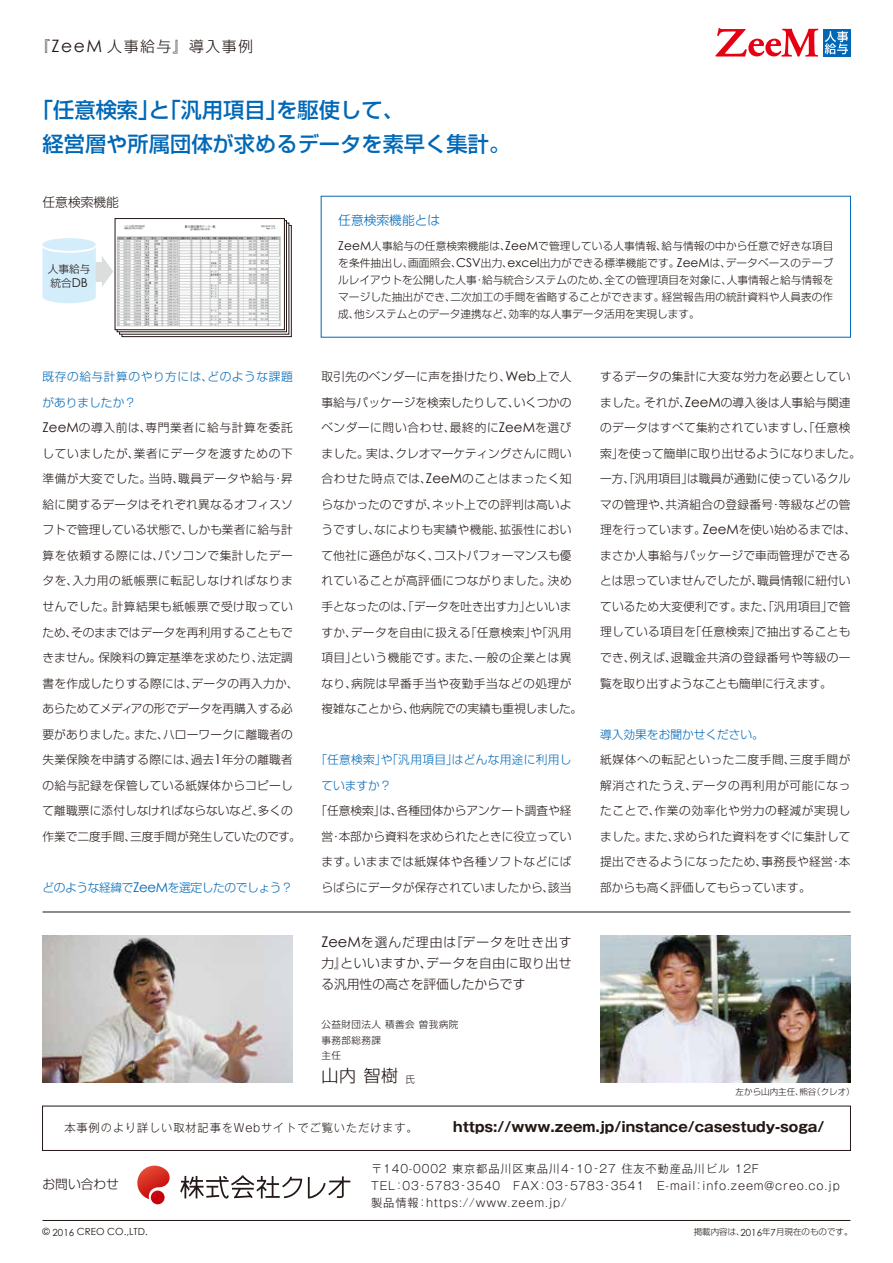
<style>
.page{position:relative;width:893px;height:1263px;background:#fff}
.page>*{position:absolute;margin:0;border:0;box-sizing:border-box;transform-origin:0 0}
.t1{font:500 21.3px/34px "Shin Go Pro";color:#0068b7}
.t2{font:300 16.95px "Shin Go Pro";color:#221815}
.t3{font:300 14.85px "Shin Go Pro";letter-spacing:.1em;color:#221815}
.t4{font:700 13.8px "Gothic MB101 Pro";color:#221815}
.t5{font:300 12.75px/21.3px "Shin Go Pro";letter-spacing:.02em;color:#221815;text-align:justify}
.t6{font:300 12.75px "Shin Go Pro";color:#0068b7}
.t7{font:300 11.7px/25.5px "Shin Go Pro";letter-spacing:.015em;color:#221815}
.t8{font:300 11.7px/25.5px "Shin Go Pro";letter-spacing:-.005em;color:#221815;text-align:center}
.t9{font:300 11.7px/25.5px "Shin Go Pro";letter-spacing:.025em;color:#0068b7}
.t10{font:300 11.7px "Shin Go Pro";letter-spacing:-.03em;color:#0068b7}
.t11{font:300 11.7px "Shin Go Pro";color:#0068b7}
.t12{font:300 11.25px/17px "Gothic MB101 Pro";letter-spacing:.075em;color:#221815}
.t13{font:300 10.65px/17px "Shin Go Pro";color:#221815;text-align:justify}
.t14{font:9.75px "Century Gothic";color:#221815}
.t15{font:300 9.6px/15.9px "Shin Go Pro";letter-spacing:.05em;color:#221815}
.t16{font:300 8.55px "Shin Go Pro";color:#221815}
.s1{font-family:"Century Gothic";font-weight:400;font-size:17.1px}
.s2{font-family:"Century Gothic";font-weight:400;font-size:12.15px}
.s3{color:#0068b7}
.s4{font-family:"Century Gothic";font-weight:400;font-size:13.5px}
.s5{font-family:"Century Gothic";font-weight:400;font-size:14.7px}
.s6{font-size:9.6px}
.s7{font-family:"Century Gothic";font-weight:400;font-size:9.75px}
</style>
<div class="page">
<div style="left:151px;top:1190px;width:14px;height:14px;background:#c7000b;border-radius:7px"></div>
<svg style="left:137px;top:1165px;width:33px;height:34px"></svg>
<svg style="left:180px;top:1175px;width:122px;height:23px"></svg>
<svg style="left:308px;top:1176px;width:42px;height:22px"></svg>
<div style="left:42px;top:1106px;width:809px;height:45px;border:1px solid #221815"></div>
<svg style="left:715px;top:28px;width:103px;height:29px"></svg>
<div style="left:823px;top:29px;width:27px;height:28px;background:#0068b7"></div>
<svg style="left:825px;top:31px;width:23px;height:23px"></svg>
<hr style="left:43px;top:1220px;width:807px;height:1px;background:#221815">
<hr style="left:43px;top:912px;width:807px;height:1px;background:#221815">
<div style="left:94px;top:262px;width:9px;height:19px;background:#dcdddd"></div>
<div style="left:43px;top:238px;width:53px;height:13px;background:#d3edfb;border-radius:50%"></div>
<div style="left:43px;top:247px;width:53px;height:56px;background:#d3edfb"></div>
<svg style="left:102px;top:220px;width:190px;height:117px"></svg>
<img style="left:43px;top:935px;width:250px;height:148px">
<img style="left:600px;top:935px;width:250px;height:148px">
<p class="t3" style="left:35px;top:35px;width:220px">『<span class="s1">ZeeM</span> 人事給与』導入事例</p>
<h1 class="t1" style="left:43px;top:90px;width:469px;text-indent:-11px">「任意検索」と「汎用項目」を駆使して、<br>経営層や所属団体が求めるデータを素早く集計。</h1>
<p class="t5" style="left:43px;top:190px;width:78px">任意検索機能</p>
<p class="t13" style="left:48px;top:261px;width:44px;line-height:13.8px">人事給与統合<span class="s2">DB</span></p>
<p class="t7" style="left:43px;top:363px;width:260px"><span class="s3">既存の給与計算のやり方には、どのような課題がありましたか？<br></span><span class="s4">ZeeM</span>の導入前は、専門業者に給与計算を委託していましたが、業者にデータを渡すための下準備が大変でした。当時、職員データや給与・昇給に関するデータはそれぞれ異なるオフィスソフトで管理している状態で、しかも業者に給与計算を依頼する際には、パソコンで集計したデータを、入力用の紙帳票に転記しなければなりませんでした。計算結果も紙帳票で受け取っていため、そのままではデータを再利用することもできません。保険料の算定基準を求めたり、法定調書を作成したりする際には、データの再入力か、あらためてメディアの形でデータを再購入する必要がありました。また、ハローワークに離職者の失業保険を申請する際には、過去<span class="s4">1</span>年分の離職者の給与記録を保管している紙媒体からコピーして離職票に添付しなければならないなど、多くの作業で二度手間、三度手間が発生していたのです。</p>
<p class="t10" style="left:43px;top:877px;width:252px">どのような経緯で<span class="s4">ZeeM</span>を選定したのでしょう？</p>
<p class="t6" style="left:338px;top:210px;width:104px">任意検索機能とは</p>
<p class="t13" style="left:338px;top:236px;width:497px"><span class="s2">ZeeM</span>人事給与の任意検索機能は、<span class="s2">ZeeM</span>で管理している人事情報、給与情報の中から任意で好きな項目を条件抽出し、画面照会、<span class="s2">CSV</span>出力、<span class="s2">excel</span>出力ができる標準機能です。<span class="s2">ZeeM</span>は、データベースのテーブルレイアウトを公開した人事・給与統合システムのため、全ての管理項目を対象に、人事情報と給与情報をマージした抽出ができ、二次加工の手間を省略することができます。経営報告用の統計資料や人員表の作成、他システムとのデータ連携など、効率的な人事データ活用を実現します。</p>
<p class="t7" style="left:321px;top:363px;width:262px">取引先のベンダーに声を掛けたり、<span class="s4">Web</span>上で人事給与パッケージを検索したりして、いくつかのベンダーに問い合わせ、最終的に<span class="s4">ZeeM</span>を選びました。実は、クレオマーケティングさんに問い合わせた時点では、<span class="s4">ZeeM</span>のことはまったく知らなかったのですが、ネット上での評判は高いようですし、なによりも実績や機能、拡張性において他社に遜色がなく、コストパフォーマンスも優れていることが高評価につながりました。決め手となったのは、「データを吐き出す力」といいますか、データを自由に扱える「任意検索」や「汎用項目」という機能です。また、一般の企業とは異なり、病院は早番手当や夜勤手当などの処理が複雑なことから、他病院での実績も重視しました。</p>
<p class="t9" style="left:321px;top:745px;width:252px;text-indent:-6px">「任意検索」や「汎用項目」はどんな用途に利用していますか？</p>
<p class="t8" style="left:315px;top:796px;width:258px">「任意検索」は、各種団体からアンケート調査や経営・本部から資料を求められたときに役立っています。いままでは紙媒体や各種ソフトなどにばらばらにデータが保存されていましたから、該当</p>
<p class="t5" style="left:321px;top:929px;width:252px"><span class="s5">ZeeM</span>を選んだ理由は『データを吐き出す力』といいますか、データを自由に取り出せる汎用性の高さを評価したからです</p>
<p class="t15" style="left:321px;top:1015px;width:139px">公益財団法人積善会曽我病院事務部総務課<br>主任</p>
<h2 class="t2" style="left:321px;top:1061px;width:95px">山内智樹 <span class="s6">氏</span></h2>
<p class="t7" style="left:600px;top:363px;width:262px">するデータの集計に大変な労力を必要としていました。それが、<span class="s4">ZeeM</span>の導入後は人事給与関連のデータはすべて集約されていますし、「任意検索」を使って簡単に取り出せるようになりました。一方、「汎用項目」は職員が通勤に使っているクルマの管理や、共済組合の登録番号・等級などの管理を行っています。<span class="s4">ZeeM</span>を使い始めるまでは、まさか人事給与パッケージで車両管理ができるとは思っていませんでしたが、職員情報に紐付いているため大変便利です。また、「汎用項目」で管理している項目を「任意検索」で抽出することもでき、例えば、退職金共済の登録番号や等級の一覧を取り出すようなことも簡単に行えます。</p>
<p class="t11" style="left:600px;top:724px;width:165px">導入効果をお聞かせください。</p>
<p class="t7" style="left:600px;top:745px;width:252px;text-align:justify">紙媒体への転記といった二度手間、三度手間が解消されたうえ、データの再利用が可能になったことで、作業の効率化や労力の軽減が実現しました。また、求められた資料をすぐに集計して提出できるようになったため、事務長や経営・本部からも高く評価してもらっています。</p>
<p class="t16" style="left:736px;top:1084px;width:121px">左から山内主任、熊谷（クレオ）</p>
<p class="t12" style="left:64px;top:1118px;width:355px">本事例のより詳しい取材記事をWebサイトでご覧いただけます。</p>
<p class="t4" style="left:453px;top:1115px;width:372px">https://www.zeem.jp/instance/casestudy-soga/</p>
<p class="t5" style="left:43px;top:1172px;width:78px">お問い合わせ</p>
<p class="t12" style="left:371px;top:1159px;width:470px">〒140-0002 東京都品川区東品川4‐10‐27 住友不動産品川ビル 12F<br>TEL：03‐5783‐3540　FAX：03‐5783‐3541　E-mail：info.zeem@creo.co.jp製品情報：https://www.zeem.jp/</p>
<p class="t14" style="left:43px;top:1225px;width:107px">© 2016 CREO CO.,LTD.</p>
<p class="t16" style="left:694px;top:1225px;width:160px">掲載内容は、<span class="s7">2016</span>年<span class="s7">7</span>月現在のものです。</p>
</div>
